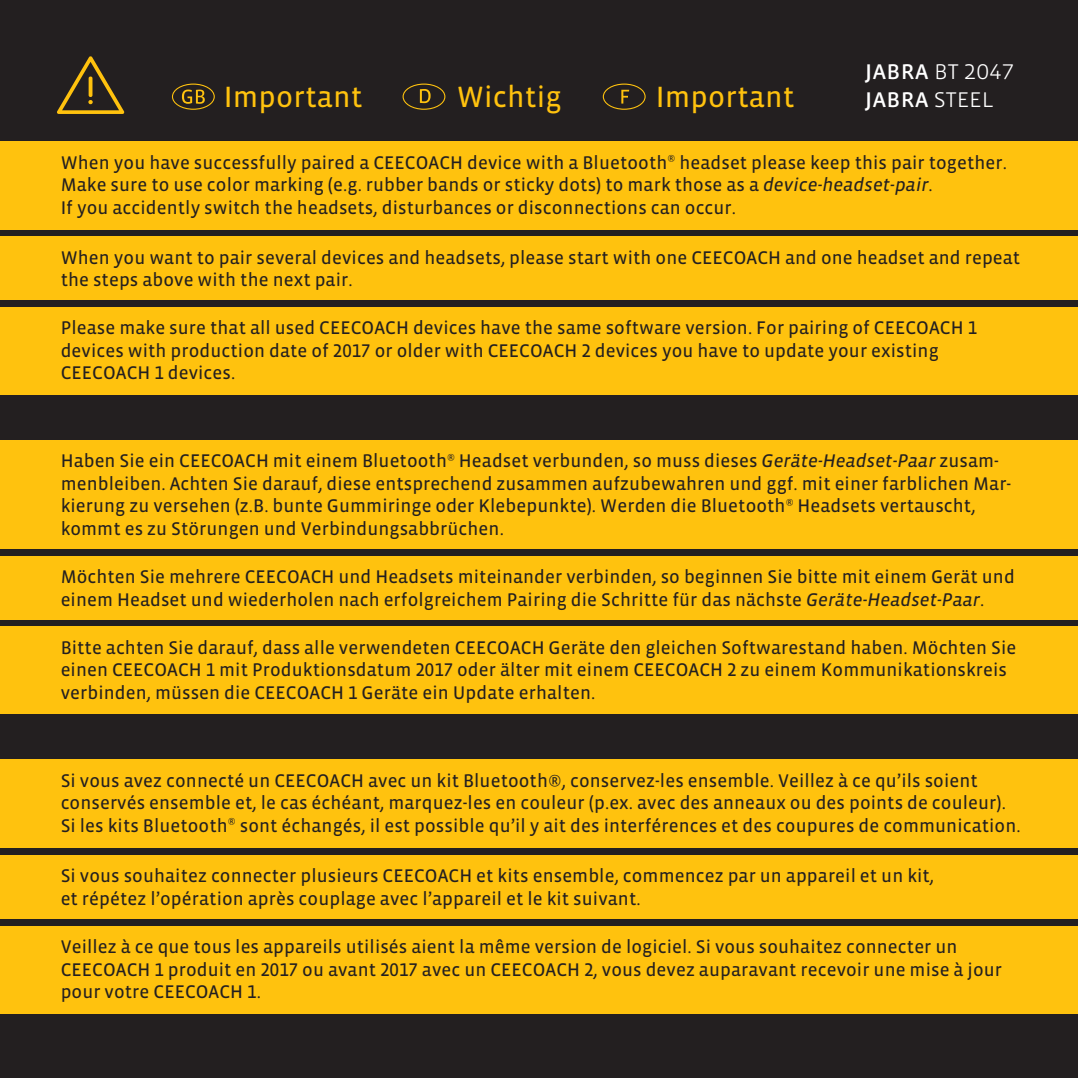
<style>
.page{position:relative;width:1078px;height:1078px;background:#fff}
.page>*{position:absolute;margin:0;border:0;box-sizing:border-box;transform-origin:0 0}
.t1{font:30px "Vista Sans Reg";letter-spacing:.005em;color:#ffc20e}
.t2{font:26.75px "Vista Sans SC Light";letter-spacing:-.025em;color:#fff}
.t3{font:26.75px "Vista Sans SC Reg";color:#fff}
.t4{font:18.75px/22.5px "Vista Sans Reg";letter-spacing:.005em;color:#231f20}
.s1{font-family:"Vista Sans SC Reg"}
.s2{font-family:"Vista Sans SC Light"}
.s3{font-style:italic}
.s4{font-family:"Vista Sans Alt Reg"}
</style>
<div class="page">
<div style="left:0;top:0;width:1077px;height:1077px;background:#231f20"></div>
<svg style="left:57px;top:56px;width:67px;height:58px"></svg>
<svg style="left:172px;top:83px;width:43px;height:27px"></svg>
<svg style="left:402px;top:83px;width:43px;height:27px"></svg>
<svg style="left:602px;top:83px;width:43px;height:27px"></svg>
<div style="left:0;top:759px;width:1077px;height:88px;background:#ffc20e"></div>
<div style="left:0;top:855px;width:1077px;height:63px;background:#ffc20e"></div>
<div style="left:0;top:925px;width:1077px;height:88px;background:#ffc20e"></div>
<div style="left:0;top:440px;width:1077px;height:109px;background:#ffc20e"></div>
<div style="left:0;top:556px;width:1077px;height:63px;background:#ffc20e"></div>
<div style="left:0;top:626px;width:1077px;height:88px;background:#ffc20e"></div>
<div style="left:0;top:141px;width:1077px;height:88px;background:#ffc20e"></div>
<div style="left:0;top:237px;width:1077px;height:63px;background:#ffc20e"></div>
<div style="left:0;top:307px;width:1077px;height:88px;background:#ffc20e"></div>
<h2 class="t2" style="left:864px;top:54px;width:152px"><span class="s1">jabra</span> bt 2047</h2>
<h1 class="t1" style="left:224px;top:86px;width:140px">Important</h1>
<h1 class="t1" style="left:456px;top:86px;width:106px">Wichtig</h1>
<h1 class="t1" style="left:655px;top:86px;width:140px">Important</h1>
<h2 class="t3" style="left:864px;top:84px;width:130px">jabra <span class="s2">steel</span></h2>
<p class="t4" style="left:61px;top:153px;width:947px">When you have successfully paired a CEECOACH device with a Bluetooth<sup>®</sup> headset please keep this pair together.<br>Make sure to use color marking (e.g. rubber bands or sticky dots) to mark those as a <span class="s3">device-headset-pair</span>.<br>If you accidently switch the headsets, disturbances or disconnections can occur.</p>
<p class="t4" style="left:61px;top:248px;width:960px">When you want to pair several devices and headsets, please start with one CEECOACH and one headset and repeat the steps above with the next pair.</p>
<p class="t4" style="left:61px;top:319px;width:917px">Please make sure that all used CEECOACH devices have the same software version. For pairing of CEECOACH <span class="s4">1 </span>devices with production date of <span class="s4">2017</span> or older with CEECOACH <span class="s4">2</span> devices you have to update your existing<br>CEECOACH <span class="s4">1</span> devices.</p>
<p class="t4" style="left:61px;top:451px;width:951px">Haben Sie ein CEECOACH mit einem Bluetooth<sup>®</sup> Headset verbunden, so muss dieses <span class="s3">Geräte-Headset-Paar</span> zusam&shy;menbleiben. Achten Sie darauf, diese entsprechend zusammen aufzubewahren und ggf. mit einer farblichen Mar&shy;kierung zu versehen (z.B. bunte Gummiringe oder Klebepunkte). Werden die Bluetooth<sup>®</sup> Headsets vertauscht, kommt es zu Störungen und Verbindungsabbrüchen.</p>
<p class="t4" style="left:61px;top:567px;width:955px">Möchten Sie mehrere CEECOACH und Headsets miteinander verbinden, so beginnen Sie bitte mit einem Gerät und einem Headset und wiederholen nach erfolgreichem Pairing die Schritte für das nächste <span class="s3">Geräte-Headset-Paar</span>.</p>
<p class="t4" style="left:61px;top:638px;width:956px">Bitte achten Sie darauf, dass alle verwendeten CEECOACH Geräte den gleichen Softwarestand haben. Möchten Sie einen CEECOACH <span class="s4">1</span> mit Produktionsdatum <span class="s4">2017</span> oder älter mit einem CEECOACH <span class="s4">2</span> zu einem Kommunikationskreis verbinden, müssen die CEECOACH <span class="s4">1</span> Geräte ein Update erhalten.</p>
<p class="t4" style="left:61px;top:770px;width:961px">Si vous avez connecté un CEECOACH avec un kit Bluetooth®, conservez-les ensemble. Veillez à ce qu’ils soient conservés ensemble et, le cas échéant, marquez-les en couleur (p.ex. avec des anneaux ou des points de couleur).<br>Si les kits Bluetooth<sup>®</sup> sont échangés, il est possible qu’il y ait des interférences et des coupures de communication.</p>
<p class="t4" style="left:61px;top:866px;width:874px">Si vous souhaitez connecter plusieurs CEECOACH et kits ensemble, commencez par un appareil et un kit, et répétez l’opération après couplage avec l’appareil et le kit suivant.</p>
<p class="t4" style="left:61px;top:937px;width:942px">Veillez à ce que tous les appareils utilisés aient la même version de logiciel. Si vous souhaitez connecter un<br>CEECOACH <span class="s4">1</span> produit en <span class="s4">2017</span> ou avant <span class="s4">2017</span> avec un CEECOACH <span class="s4">2</span>, vous devez auparavant recevoir une mise à jour pour votre CEECOACH <span class="s4">1</span>.</p>
</div>
